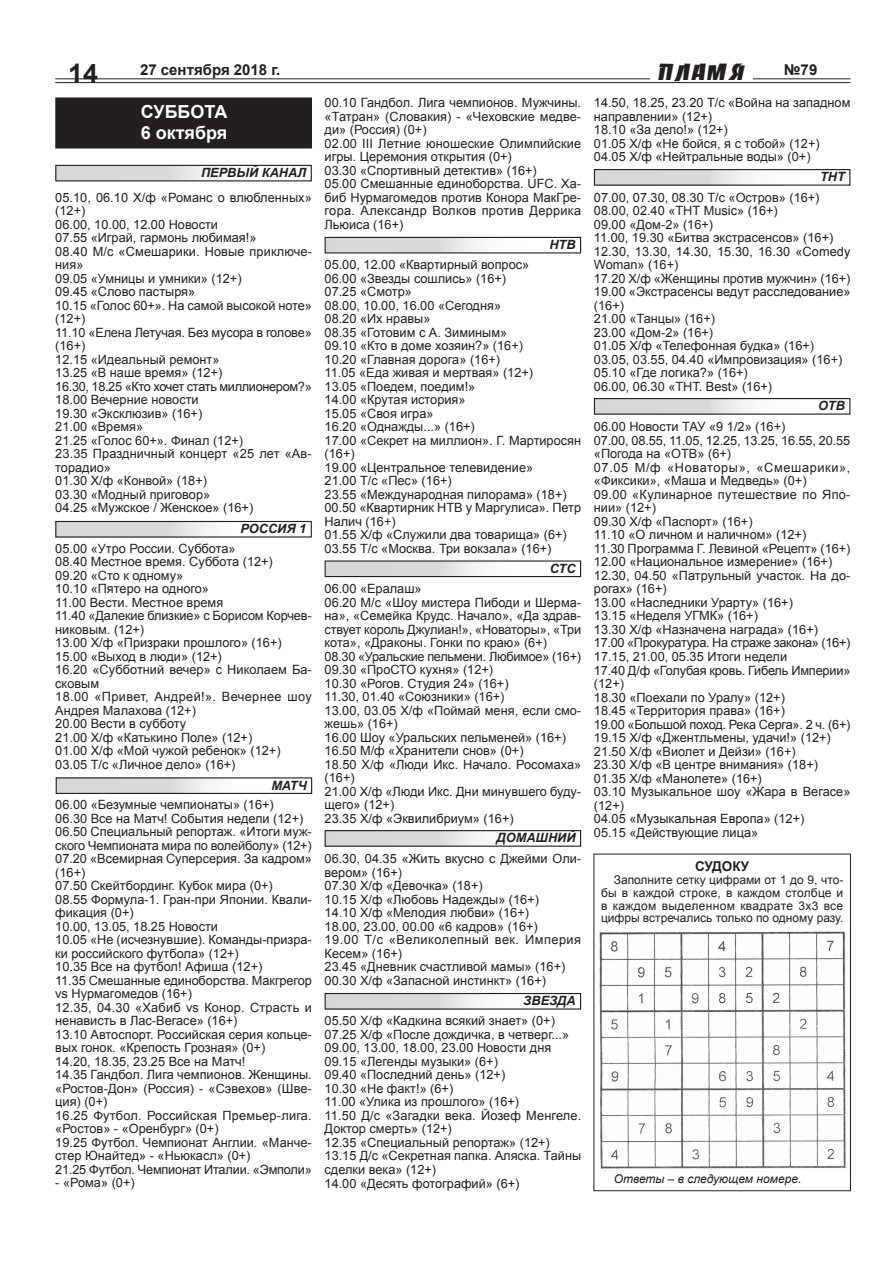
<style>
.page{position:relative;width:893px;height:1263px;background:#fff}
.page>*{position:absolute;margin:0;border:0;box-sizing:border-box;transform-origin:0 0}
.t1{font:700 27px "Arial";color:#231f20}
.t2{font:21px "Banco Normal";color:#231f20;scale:1.15 1}
.t3{font:700 18px/21px "Arial";color:#fff;text-align:right}
.t4{font:700 15px "Arial";color:#231f20}
.t5{font:700 13.5px "Arial";color:#231f20}
.t6{font:12.75px/13.5px "Arial";color:#231f20}
.t7{font:italic 700 12.75px "Arial";color:#231f20}
.t8{font:12px/12.8px "Arial";color:#231f20;text-align:justify}
.t9{font:italic 12px "Arial";color:#231f20}
</style>
<div class="page">
<img style="left:599px;top:931px;width:247px;height:238px">
<hr style="left:55px;top:78px;width:795px;height:1px;background:#231f20">
<hr style="left:55px;top:82px;width:795px;height:1px;background:#231f20">
<hr style="left:650px;top:77px;width:103px;height:3px;background:#fff">
<div style="left:56px;top:98px;width:255px;height:50px;background:#231f20"></div>
<div style="left:55px;top:97px;width:257px;height:51px;border:2px solid #231f20"></div>
<div style="left:56px;top:165px;width:255px;height:16px;background:linear-gradient(to right,#cdcfd1,#fff)"></div>
<div style="left:55px;top:165px;width:257px;height:16px;border:1px solid #231f20"></div>
<div style="left:56px;top:521px;width:255px;height:16px;background:linear-gradient(to right,#cdcfd1,#fff)"></div>
<div style="left:55px;top:521px;width:257px;height:16px;border:1px solid #231f20"></div>
<div style="left:325px;top:237px;width:256px;height:16px;background:linear-gradient(to right,#cdcfd1,#fff)"></div>
<div style="left:325px;top:237px;width:256px;height:16px;border:1px solid #231f20"></div>
<svg style="left:596px;top:400px;width:151px;height:13px;background:#dcdddf"></svg>
<div style="left:594px;top:398px;width:256px;height:17px;border:1px solid #231f20"></div>
<svg style="left:58px;top:779px;width:151px;height:13px;background:#dcdddf"></svg>
<div style="left:56px;top:777px;width:256px;height:17px;border:1px solid #231f20"></div>
<svg style="left:596px;top:171px;width:151px;height:13px;background:#dcdddf"></svg>
<div style="left:594px;top:169px;width:256px;height:17px;border:1px solid #231f20"></div>
<svg style="left:327px;top:562px;width:151px;height:13px;background:#dcdddf"></svg>
<div style="left:325px;top:560px;width:256px;height:17px;border:1px solid #231f20"></div>
<svg style="left:327px;top:832px;width:151px;height:13px;background:#dcdddf"></svg>
<div style="left:325px;top:830px;width:256px;height:17px;border:1px solid #231f20"></div>
<div style="left:325px;top:993px;width:256px;height:16px;background:linear-gradient(to right,#cdcfd1,#fff)"></div>
<div style="left:325px;top:993px;width:256px;height:16px;border:1px solid #231f20"></div>
<div style="left:593px;top:854px;width:258px;height:337px;border:1px solid #231f20"></div>
<h1 class="t1" style="left:68px;top:56px;width:32px">14</h1>
<p class="t4" style="left:140px;top:59px;width:142px">27 сентября 2018 г.</p>
<h2 class="t2" style="left:656px;top:59px;width:79px">ПЛАМЯ</h2>
<p class="t4" style="left:784px;top:59px;width:35px">№79</p>
<h3 class="t3" style="left:141px;top:102px;width:14px">суббо</h3>
<p class="t6" style="left:325px;top:96px;width:258px">00.10 Гандбол. Лига чемпионов. Мужчины. «Татран» (Словакия) - «Чеховские медве&shy;ди» (Россия) (0+)<br>02.00 III Летние юношеские Олимпийские игры. Церемония открытия (0+)<br>03.30 «Спортивный детектив» (16+)<br>05.00 Смешанные единоборства. UFC. Ха&shy;биб Нурмагомедов против Конора МакГре&shy;гора. Александр Волков против Деррика Льюиса (16+)</p>
<p class="t6" style="left:325px;top:258px;width:258px">05.00, 12.00 «Квартирный вопрос»<br>06.00 «Звезды сошлись» (16+)<br>07.25 «Смотр»<br>08.00, 10.00, 16.00 «Сегодня»<br>08.20 «Их нравы»<br>08.35 «Готовим с А. Зиминым»<br>09.10 «Кто в доме хозяин?» (16+)<br>10.20 «Главная дорога» (16+)<br>11.05 «Еда живая и мертвая» (12+)<br>13.05 «Поедем, поедим!»<br>14.00 «Крутая история»<br>15.05 «Своя игра»<br>16.20 «Однажды...» (16+)<br>17.00 «Секрет на миллион». Г. Мартиросян (16+)<br>19.00 «Центральное телевидение»<br>21.00 Т/с «Пес» (16+)<br>23.55 «Международная пилорама» (18+)<br>00.50 «Квартирник НТВ у Маргулиса». Петр<br>Налич (16+)<br>01.55 Х/ф «Служили два товарища» (6+)<br>03.55 Т/с «Москва. Три вокзала» (16+)</p>
<p class="t6" style="left:325px;top:582px;width:258px">06.00 «Ералаш»<br>06.20 М/с «Шоу мистера Пибоди и Шерма&shy;на», «Семейка Крудс. Начало», «Да здрав&shy;ствует король Джулиан!», «Новаторы», «Три кота», «Драконы. Гонки по краю» (6+)<br>08.30 «Уральские пельмени. Любимое» (16+)<br>09.30 «ПроСТО кухня» (12+)<br>10.30 «Рогов. Студия 24» (16+)<br>11.30, 01.40 «Союзники» (16+)<br>13.00, 03.05 Х/ф «Поймай меня, если смо&shy;жешь» (16+)<br>16.00 Шоу «Уральских пельменей» (16+)<br>16.50 М/ф «Хранители снов» (0+)<br>18.50 Х/ф «Люди Икс. Начало. Росомаха» (16+)<br>21.00 Х/ф «Люди Икс. Дни минувшего буду&shy;щего» (12+)<br>23.35 Х/ф «Эквилибриум» (16+)</p>
<p class="t6" style="left:325px;top:852px;width:258px">06.30, 04.35 «Жить вкусно с Джейми Оли&shy;вером» (16+)<br>07.30 Х/ф «Девочка» (18+)<br>10.15 Х/ф «Любовь Надежды» (16+)<br>14.10 Х/ф «Мелодия любви» (16+)<br>18.00, 23.00, 00.00 «6 кадров» (16+)<br>19.00 Т/с «Великолепный век. Империя<br>Кесем» (16+)<br>23.45 «Дневник счастливой мамы» (16+)<br>00.30 Х/ф «Запасной инстинкт» (16+)</p>
<p class="t6" style="left:325px;top:1014px;width:258px">05.50 Х/ф «Кадкина всякий знает» (0+)<br>07.25 Х/ф «После дождичка, в четверг...»<br>09.00, 13.00, 18.00, 23.00 Новости дня<br>09.15 «Легенды музыки» (6+)<br>09.40 «Последний день» (12+)<br>10.30 «Не факт!» (6+)<br>11.00 «Улика из прошлого» (16+)<br>11.50 Д/с «Загадки века. Йозеф Менгеле.<br>Доктор смерть» (12+)<br>12.35 «Специальный репортаж» (12+)<br>13.15 Д/с «Секретная папка. Аляска. Тайны сделки века» (12+)<br>14.00 «Десять фотографий» (6+)</p>
<p class="t6" style="left:594px;top:96px;width:258px">14.50, 18.25, 23.20 Т/с «Война на западном направлении» (12+)<br>18.10 «За дело!» (12+)<br>01.05 Х/ф «Не бойся, я с тобой» (12+)<br>04.05 Х/ф «Нейтральные воды» (0+)</p>
<p class="t6" style="left:594px;top:191px;width:258px">07.00, 07.30, 08.30 Т/с «Остров» (16+)<br>08.00, 02.40 «ТНТ Music» (16+)<br>09.00 «Дом-2» (16+)<br>11.00, 19.30 «Битва экстрасенсов» (16+)<br>12.30, 13.30, 14.30, 15.30, 16.30 «Comedy<br>Woman» (16+)<br>17.20 Х/ф «Женщины против мужчин» (16+)<br>19.00 «Экстрасенсы ведут расследование» (16+)<br>21.00 «Танцы» (16+)<br>23.00 «Дом-2» (16+)<br>01.05 Х/ф «Телефонная будка» (16+)<br>03.05, 03.55, 04.40 «Импровизация» (16+)<br>05.10 «Где логика?» (16+)<br>06.00, 06.30 «ТНТ. Best» (16+)</p>
<p class="t6" style="left:594px;top:420px;width:258px">06.00 Новости ТАУ «9 1/2» (16+)<br>07.00, 08.55, 11.05, 12.25, 13.25, 16.55, 20.55 «Погода на «ОТВ» (6+)<br>07.05 М/ф «Новаторы», «Смешарики», «Фиксики», «Маша и Медведь» (0+)<br>09.00 «Кулинарное путешествие по Япо&shy;нии» (12+)<br>09.30 Х/ф «Паспорт» (16+)<br>11.10 «О личном и наличном» (12+)<br>11.30 Программа Г. Левиной «Рецепт» (16+)<br>12.00 «Национальное измерение» (16+)<br>12.30, 04.50 «Патрульный участок. На до&shy;рогах» (16+)<br>13.00 «Наследники Урарту» (16+)<br>13.15 «Неделя УГМК» (16+)<br>13.30 Х/ф «Назначена награда» (16+)<br>17.00 «Прокуратура. На страже закона» (16+)<br>17.15, 21.00, 05.35 Итоги недели<br>17.40 Д/ф «Голубая кровь. Гибель Империи» (12+)<br>18.30 «Поехали по Уралу» (12+)<br>18.45 «Территория права» (16+)<br>19.00 «Большой поход. Река Серга». 2 ч. (6+)<br>19.15 Х/ф «Джентльмены, удачи!» (12+)<br>21.50 Х/ф «Виолет и Дейзи» (16+)<br>23.30 Х/ф «В центре внимания» (18+)<br>01.35 Х/ф «Манолете» (16+)<br>03.10 Музыкальное шоу «Жара в Вегасе» (12+)<br>04.05 «Музыкальная Европа» (12+)<br>05.15 «Действующие лица»</p>
<h3 class="t3" style="left:141px;top:102px;width:88px">та<br>6 октября</h3>
<p class="t7" style="left:201px;top:164px;width:19px">Перв</p>
<p class="t7" style="left:236px;top:164px;width:36px">ый канал</p>
<p class="t7" style="left:820px;top:168px;width:10px">тнт</p>
<p class="t6" style="left:55px;top:191px;width:258px">05.10, 06.10 Х/ф «Романс о влюбленных» (12+)<br>06.00, 10.00, 12.00 Новости<br>07.55 «Играй, гармонь любимая!»<br>08.40 М/с «Смешарики. Новые приключе&shy;ния»<br>09.05 «Умницы и умники» (12+)<br>09.45 «Слово пастыря»<br>10.15 «Голос 60+». На самой высокой ноте» (12+)<br>11.10 «Елена Летучая. Без мусора в голове» (16+)<br>12.15 «Идеальный ремонт»<br>13.25 «В наше время» (12+)<br>16.30, 18.25 «Кто хочет стать миллионером?»<br>18.00 Вечерние новости<br>19.30 «Эксклюзив» (16+)<br>21.00 «Время»<br>21.25 «Голос 60+». Финал (12+)<br>23.35 Праздничный концерт «25 лет «Ав&shy;торадио»<br>01.30 Х/ф «Конвой» (18+)<br>03.30 «Модный приговор»<br>04.25 «Мужское / Женское» (16+)</p>
<p class="t6" style="left:55px;top:542px;width:258px">05.00 «Утро России. Суббота»<br>08.40 Местное время. Суббота (12+)<br>09.20 «Сто к одному»<br>10.10 «Пятеро на одного»<br>11.00 Вести. Местное время<br>11.40 «Далекие близкие» с Борисом Корчев&shy;никовым. (12+)<br>13.00 Х/ф «Призраки прошлого» (16+)<br>15.00 «Выход в люди» (12+)<br>16.20 «Субботний вечер» с Николаем Ба&shy;сковым<br>18.00 «Привет, Андрей!». Вечернее шоу<br>Андрея Малахова (12+)<br>20.00 Вести в субботу<br>21.00 Х/ф «Катькино Поле» (12+)<br>01.00 Х/ф «Мой чужой ребенок» (12+)<br>03.05 Т/с «Личное дело» (16+)</p>
<p class="t6" style="left:55px;top:798px;width:258px">06.00 «Безумные чемпионаты» (16+)<br>06.30 Все на Матч! События недели (12+)<br>06.50 Специальный репортаж. «Итоги муж&shy;ского Чемпионата мира по волейболу» (12+)<br>07.20 «Всемирная Суперсерия. За кадром» (16+)<br>07.50 Скейтбординг. Кубок мира (0+)<br>08.55 Формула-1. Гран-при Японии. Квали&shy;фикация (0+)<br>10.00, 13.05, 18.25 Новости<br>10.05 «Не (исчезнувшие). Команды-призра&shy;ки российского футбола» (12+)<br>10.35 Все на футбол! Афиша (12+)<br>11.35 Смешанные единоборства. Макгрегор vs Нурмагомедов (16+)<br>12.35, 04.30 «Хабиб vs Конор. Страсть и ненависть в Лас-Вегасе» (16+)<br>13.10 Автоспорт. Российская серия кольце&shy;вых гонок. «Крепость Грозная» (0+)<br>14.20, 18.35, 23.25 Все на Матч!<br>14.35 Гандбол. Лига чемпионов. Женщины. «Ростов-Дон» (Россия) - «Сэвехов» (Шве&shy;ция) (0+)<br>16.25 Футбол. Российская Премьер-лига. «Ростов» - «Оренбург» (0+)<br>19.25 Футбол. Чемпионат Англии. «Манче&shy;стер Юнайтед» - «Ньюкасл» (0+)<br>21.25 Футбол. Чемпионат Италии. «Эмполи»</p>
<p class="t6" style="left:55px;top:1176px;width:81px">- «Рома» (0+)</p>
<p class="t7" style="left:549px;top:236px;width:10px">нтв</p>
<p class="t7" style="left:818px;top:397px;width:10px">отв</p>
<p class="t7" style="left:240px;top:520px;width:11px">росси</p>
<p class="t7" style="left:286px;top:520px;width:21px">я 1</p>
<p class="t7" style="left:550px;top:560px;width:10px">стс</p>
<p class="t7" style="left:271px;top:777px;width:11px">мат</p>
<p class="t7" style="left:298px;top:777px;width:11px">ч</p>
<p class="t7" style="left:497px;top:829px;width:11px">дома</p>
<p class="t7" style="left:536px;top:829px;width:42px">шний</p>
<p class="t5" style="left:695px;top:857px;width:20px">Судоку</p>
<p class="t8" style="left:601px;top:874px;width:244px;text-indent:13px">Заполните сетку цифрами от 1 до 9, что&shy;бы в каждой строке, в каждом столбце и в каждом выделенном квадрате 3х3 все цифры встречались только по одному разу.</p>
<p class="t7" style="left:523px;top:992px;width:18px">Звезда</p>
<p class="t9" style="left:614px;top:1171px;width:189px">Ответы – в следующем номере.</p>
</div>
